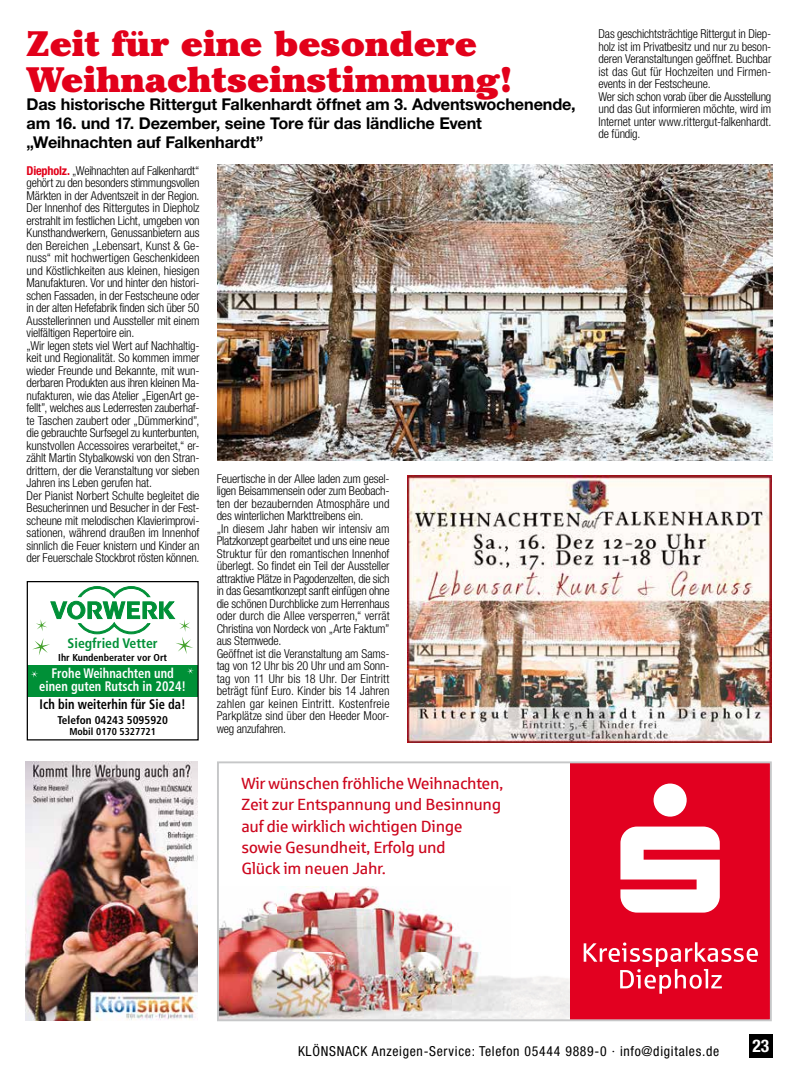
<style>
.page{position:relative;width:798px;height:1074px;background:#fff}
.page>*{position:absolute;margin:0;border:0;box-sizing:border-box;transform-origin:0 0}
.t1{font:900 35px/35px "Cheltenham IT Cby BT";color:#e2001a}
.t2{font:700 condensed 17.5px "Helvetica Neue";color:#fff}
.t3{font:700 16.25px/18.8px "Helvetica Neue";letter-spacing:-.01em;color:#000}
.t4{font:16.25px/21.1px "Sparkasse Rg";letter-spacing:-.02em;color:#cd071e}
.t5{font:condensed 13.75px "Helvetica Neue";letter-spacing:.05em;color:#000}
.t6{font:700 condensed 13.75px/13.8px "Frutiger";color:#fff;text-align:center;scale:.9 1}
.t7{font:700 condensed 13.75px "Frutiger";color:#000;scale:.9 1}
.t8{font:700 condensed 13.75px "Frutiger";color:#009037}
.t9{font:300 condensed 12.25px/12.5px "Helvetica Neue";letter-spacing:-.01em;color:#000}
.t10{font:700 condensed 11.25px "Frutiger";color:#000}
.t11{font:700 condensed 10px "Frutiger";color:#000}
.s1{font-weight:700;color:#e2001a}
</style>
<div class="page">
<div style="left:749px;top:1034px;width:23px;height:23px;background:#000"></div>
<div style="left:569px;top:763px;width:200px;height:256px;background:#e20020"></div>
<svg style="left:620px;top:783px;width:99px;height:129px"></svg>
<svg style="left:583px;top:942px;width:174px;height:51px"></svg>
<img style="left:220px;top:886px;width:349px;height:132px">
<div style="left:217px;top:761px;width:554px;height:260px;border:2px solid #c6c7c8"></div>
<img style="left:407px;top:475px;width:364px;height:267px">
<img style="left:217px;top:165px;width:554px;height:295px">
<div style="left:27px;top:665px;width:170px;height:31px;background:#009037"></div>
<div style="left:27px;top:581px;width:172px;height:159px;border:1px solid #000"></div>
<svg style="left:32px;top:586px;width:161px;height:69px"></svg>
<svg style="left:30px;top:671px;width:8px;height:7px"></svg>
<svg style="left:187px;top:668px;width:7px;height:6px"></svg>
<img style="left:26px;top:761px;width:171px;height:259px">
<h1 class="t1" style="left:27px;top:26px;width:486px">Zeit für eine besondere<br>Weihnachtseinstimmung!</h1>
<h3 class="t3" style="left:27px;top:95px;width:550px">Das historische Rittergut Falkenhardt öffnet am 3. Adventswochenende, am 16. und 17. Dezember, seine Tore für das ländliche Event „Weihnachten auf Falkenhardt”</h3>
<p class="t9" style="left:27px;top:164px;width:174px"><span class="s1">Diepholz.</span> „Weihnachten auf Falkenhardt“ gehört zu den besonders stimmungsvollen Märkten in der Adventszeit in der Region.<br>Der Innenhof des Rittergutes in Diepholz erstrahlt im festlichen Licht, umgeben von Kunsthandwerkern, Genussanbietern aus den Bereichen „Lebensart, Kunst &amp; Ge&shy;nuss“ mit hochwertigen Geschenkideen und Köstlichkeiten aus kleinen, hiesigen Manufakturen. Vor und hinter den histori&shy;schen Fassaden, in der Festscheune oder in der alten Hefefabrik finden sich über 50<br>Ausstellerinnen und Aussteller mit einem vielfältigen Repertoire ein.<br>„Wir legen stets viel Wert auf Nachhaltig&shy;keit und Regionalität. So kommen immer wieder Freunde und Bekannte, mit wun&shy;derbaren Produkten aus ihren kleinen Ma&shy;nufakturen, wie das Atelier „EigenArt ge&shy;fellt”, welches aus Lederresten zauberhaf&shy;te Taschen zaubert oder „Dümmerkind”, die gebrauchte Surfsegel zu kunterbunten, kunstvollen Accessoires verarbeitet,“ er&shy;zählt Martin Stybalkowski von den Stran&shy;drittern, der die Veranstaltung vor sieben Jahren ins Leben gerufen hat.<br>Der Pianist Norbert Schulte begleitet die Besucherinnen und Besucher in der Fest&shy;scheune mit melodischen Klavierimprovi&shy;sationen, während draußen im Innenhof sinnlich die Feuer knistern und Kinder an der Feuerschale Stockbrot rösten können.</p>
<p class="t9" style="left:216px;top:472px;width:174px">Feuertische in der Allee laden zum gesel&shy;ligen Beisammensein oder zum Beobach&shy;ten der bezaubernden Atmosphäre und des winterlichen Markttreibens ein.<br>„In diesem Jahr haben wir intensiv am Platzkonzept gearbeitet und uns eine neue Struktur für den romantischen Innenhof überlegt. So findet ein Teil der Aussteller attraktive Plätze in Pagodenzelten, die sich in das Gesamtkonzept sanft einfügen ohne die schönen Durchblicke zum Herrenhaus oder durch die Allee versperren,“ verrät Christina von Nordeck von „Arte Faktum” aus Stemwede.<br>Geöffnet ist die Veranstaltung am Sams&shy;tag von 12 Uhr bis 20 Uhr und am Sonn&shy;tag von 11 Uhr bis 18 Uhr. Der Eintritt beträgt fünf Euro. Kinder bis 14 Jahren zahlen gar keinen Eintritt. Kostenfreie Parkplätze sind über den Heeder Moor&shy;weg anzufahren.</p>
<p class="t8" style="left:68px;top:634px;width:92px">Siegfried Vetter</p>
<p class="t11" style="left:58px;top:652px;width:110px">Ihr Kundenberater vor Ort</p>
<p class="t6" style="left:39px;top:666px;width:165px">Frohe Weihnachten und einen guten Rutsch in 2024!</p>
<p class="t7" style="left:40px;top:696px;width:164px">Ich bin weiterhin für Sie da!</p>
<p class="t10" style="left:57px;top:713px;width:112px">Telefon 04243 5095920</p>
<p class="t11" style="left:69px;top:725px;width:88px">Mobil 0170 5327721</p>
<h3 class="t4" style="left:241px;top:772px;width:263px">Wir wünschen fröhliche Weihnachten,<br>Zeit zur Entspannung und Besinnung auf die wirklich wichtigen Dinge sowie Gesundheit, Erfolg und<br>Glück im neuen Jahr.</h3>
<p class="t9" style="left:598px;top:27px;width:174px">Das geschichtsträchtige Rittergut in Diep&shy;holz ist im Privatbesitz und nur zu beson&shy;deren Veranstaltungen geöffnet. Buchbar ist das Gut für Hochzeiten und Firmen&shy;events in der Festscheune.<br>Wer sich schon vorab über die Ausstellung und das Gut informieren möchte, wird im Internet unter www.rittergut-falkenhardt. de fündig.</p>
<p class="t5" style="left:298px;top:1043px;width:422px">KLÖNSNACK Anzeigen-Service: Telefon 05444 9889-0 · info@digitales.de</p>
<h2 class="t2" style="left:752px;top:1035px;width:18px">23</h2>
</div>
